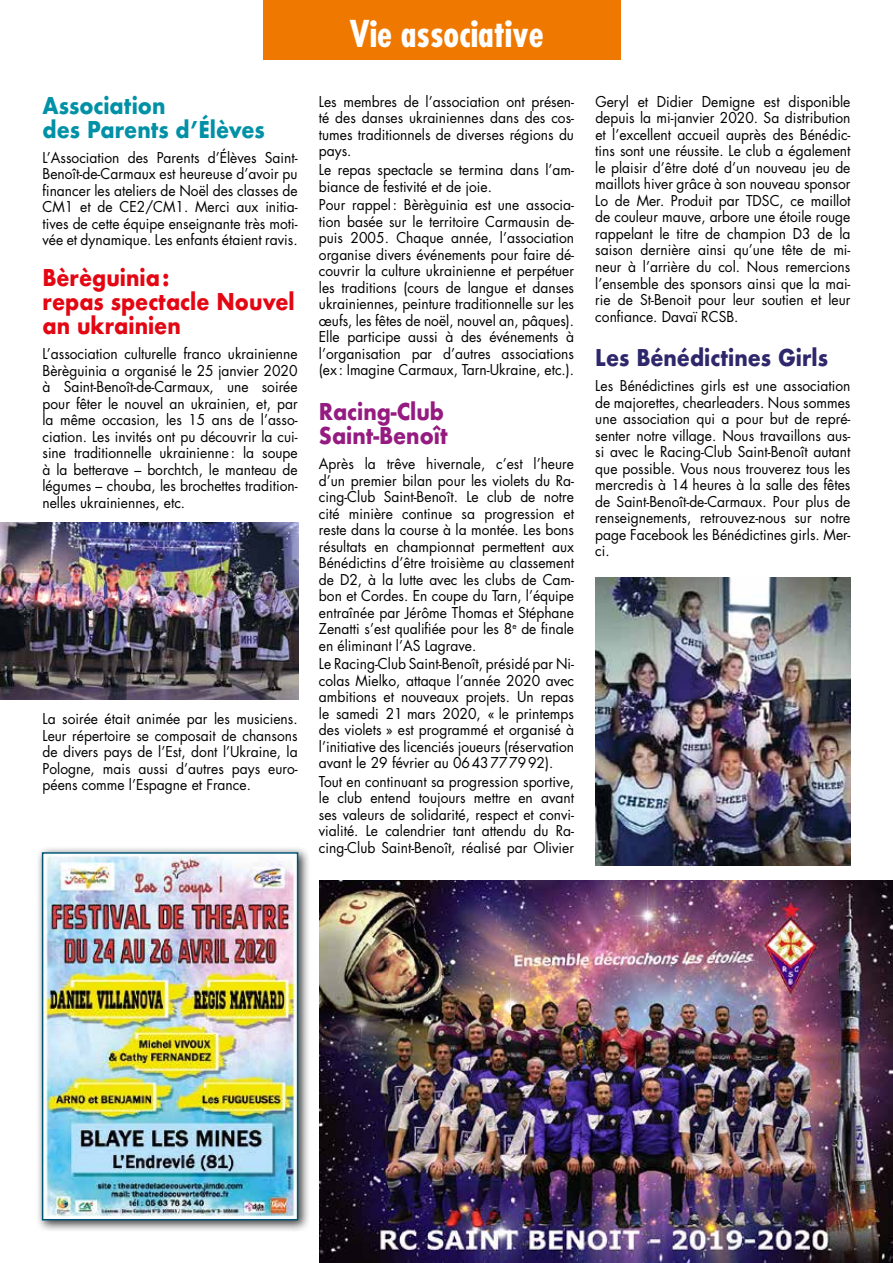
<style>
.page{position:relative;width:893px;height:1263px;background:#fff}
.page>*{position:absolute;margin:0;border:0;box-sizing:border-box;transform-origin:0 0}
.t1{font:700 condensed 36px "Futura Std";color:#fff}
.t2{font:700 22.5px/24px "Futura";color:#e30613;scale:.9 1}
.t3{font:700 22.5px/24px "Futura";color:#0091a7;scale:.9 1}
.t4{font:700 22.5px/24px "Futura";color:#951b81;scale:.9 1}
.t5{font:700 22.5px "Futura";color:#2e276b;scale:.9 1}
.t6{font:14.55px/16.5px "Futura Std";color:#000;text-align:justify;scale:.95 1}
</style>
<div class="page">
<div style="left:264px;top:0;width:357px;height:60px;background:#ef7900"></div>
<div style="left:36px;top:846px;width:274px;height:386px;background:#000;opacity:.75"></div>
<img style="left:45px;top:855px;width:250px;height:362px">
<div style="left:42px;top:852px;width:256px;height:368px;border:2px solid #005375"></div>
<img style="left:319px;top:880px;width:574px;height:383px">
<img style="left:0;top:523px;width:298px;height:176px">
<img style="left:595px;top:578px;width:255px;height:287px">
<h2 class="t3" style="left:43px;top:93px;width:248px">Association<br>des Parents d’Élèves</h2>
<p class="t6" style="left:43px;top:149px;width:270px">L’Association des Parents d’Élèves Saint-Benoît-de-Carmaux est heureuse d’avoir pu financer les ateliers de Noël des classes de CM1 et de CE2/CM1. Merci aux initia&shy;tives de cette équipe enseignante très moti&shy;vée et dynamique. Les enfants étaient ravis.</p>
<h2 class="t2" style="left:43px;top:266px;width:282px">Bèrèguinia:<br>repas spectacle Nouvel an ukrainien</h2>
<p class="t6" style="left:43px;top:346px;width:270px">L’association culturelle franco ukrainienne Bèrèguinia a organisé le 25 janvier 2020 à Saint-Benoît-de-Carmaux, une soirée pour fêter le nouvel an ukrainien, et, par la même occasion, les 15 ans de l’asso&shy;ciation. Les invités ont pu découvrir la cui&shy;sine traditionnelle ukrainienne: la soupe à la betterave – borchtch, le manteau de légumes – chouba, les brochettes tradition&shy;nelles ukrainiennes, etc.</p>
<p class="t6" style="left:43px;top:711px;width:270px">La soirée était animée par les musiciens.<br>Leur répertoire se composait de chansons de divers pays de l’Est, dont l’Ukraine, la Pologne, mais aussi d’autres pays euro&shy;péens comme l’Espagne et France.</p>
<h1 class="t1" style="left:349px;top:11px;width:196px">Vie associative</h1>
<p class="t6" style="left:319px;top:94px;width:270px">Les membres de l’association ont présen&shy;té des danses ukrainiennes dans des cos&shy;tumes traditionnels de diverses régions du pays.</p>
<p class="t6" style="left:319px;top:162px;width:270px">Le repas spectacle se termina dans l’am&shy;biance de festivité et de joie.</p>
<p class="t6" style="left:319px;top:197px;width:270px">Pour rappel: Bèrèguinia est une associa&shy;tion basée sur le territoire Carmausin de&shy;puis 2005. Chaque année, l’association organise divers événements pour faire dé&shy;couvrir la culture ukrainienne et perpétuer les traditions (cours de langue et danses ukrainiennes, peinture traditionnelle sur les œufs, les fêtes de noël, nouvel an, pâques).<br>Elle participe aussi à des événements à l’organisation par d’autres associations (ex : Imagine Carmaux, Tarn-Ukraine, etc.).</p>
<h2 class="t4" style="left:319px;top:399px;width:145px">Racing-Club<br>Saint-Benoît</h2>
<p class="t6" style="left:319px;top:456px;width:270px">Après la trêve hivernale, c’est l’heure d’un premier bilan pour les violets du Ra&shy;cing-Club Saint-Benoît. Le club de notre cité minière continue sa progression et reste dans la course à la montée. Les bons résultats en championnat permettent aux Bénédictins d’être troisième au classement de D2, à la lutte avec les clubs de Cam&shy;bon et Cordes. En coupe du Tarn, l’équipe entraînée par Jérôme Thomas et Stéphane Zenatti s’est qualifiée pour les 8<sup>e</sup> de finale en éliminant l’AS Lagrave.</p>
<p class="t6" style="left:319px;top:656px;width:270px">Le Racing-Club Saint-Benoît, présidé par Ni&shy;colas Mielko, attaque l’année 2020 avec ambitions et nouveaux projets. Un repas le samedi 21 mars 2020, « le printemps des violets » est programmé et organisé à l’initiative des licenciés joueurs (réservation avant le 29 février au 0643777992).</p>
<p class="t6" style="left:319px;top:773px;width:270px">Tout en continuant sa progression sportive, le club entend toujours mettre en avant ses valeurs de solidarité, respect et convi&shy;vialité. Le calendrier tant attendu du Ra&shy;cing-Club Saint-Benoît, réalisé par Olivier</p>
<p class="t6" style="left:595px;top:94px;width:270px">Geryl et Didier Demigne est disponible depuis la mi-janvier 2020. Sa distribution et l’excellent accueil auprès des Bénédic&shy;tins sont une réussite. Le club a également le plaisir d’être doté d’un nouveau jeu de maillots hiver grâce à son nouveau sponsor Lo de Mer. Produit par TDSC, ce maillot de couleur mauve, arbore une étoile rouge rappelant le titre de champion D3 de la saison dernière ainsi qu’une tête de mi&shy;neur à l’arrière du col. Nous remercions l’ensemble des sponsors ainsi que la mai&shy;rie de St-Benoit pour leur soutien et leur confiance. Davaï RCSB.</p>
<h2 class="t5" style="left:595px;top:341px;width:260px">Les Bénédictines Girls</h2>
<p class="t6" style="left:595px;top:378px;width:270px">Les Bénédictines girls est une association de majorettes, chearleaders. Nous sommes une association qui a pour but de repré&shy;senter notre village. Nous travaillons aus&shy;si avec le Racing-Club Saint-Benoît autant que possible. Vous nous trouverez tous les mercredis à 14 heures à la salle des fêtes de Saint-Benoît-de-Carmaux. Pour plus de renseignements, retrouvez-nous sur notre page Facebook les Bénédictines girls. Mer&shy;ci.</p>
</div>
